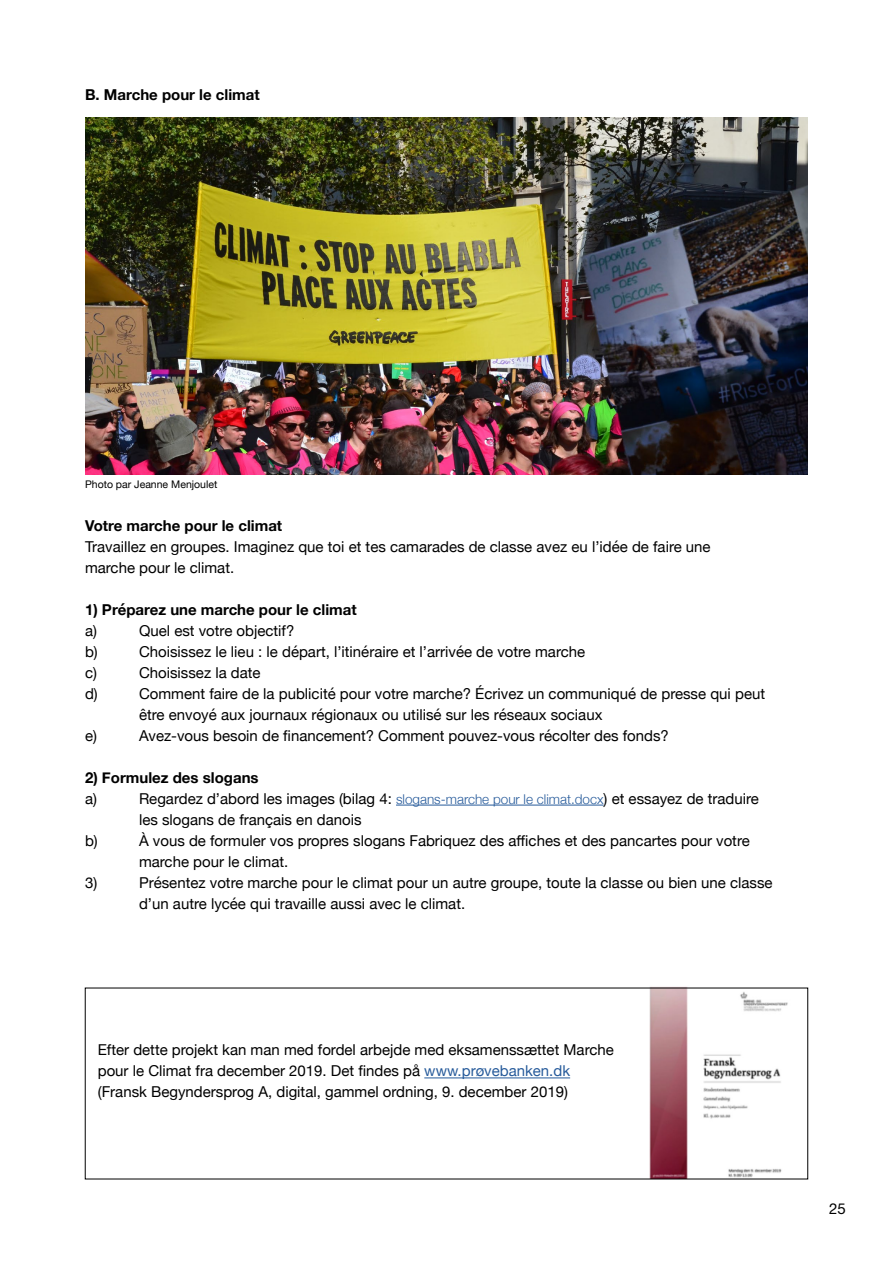
<style>
.page{position:relative;width:893px;height:1263px;background:#fff}
.page>*{position:absolute;margin:0;border:0;box-sizing:border-box;transform-origin:0 0}
.t1{font:15px/21px "Helvetica Neue";color:#000}
.t2{font:700 15px "Helvetica Neue";color:#000}
.t3{font:15px "Helvetica Neue LT Std";color:#000}
.t4{font:10.5px "Helvetica Neue";color:#000}
.s1{font-weight:300;font-size:13.5px;color:#275b9b}
.s2{color:#275b9b}
</style>
<div class="page">
<hr style="left:396px;top:805px;width:208px;height:1px;background:#275b9b">
<img style="left:85px;top:117px;width:723px;height:357px">
<hr style="left:424px;top:1077px;width:146px;height:1px;background:#275b9b">
<img style="left:649px;top:986px;width:160px;height:192px">
<p class="t2" style="left:85px;top:83px;width:176px">B. Marche pour le climat</p>
<p class="t4" style="left:85px;top:477px;width:134px">Photo par Jeanne Menjoulet</p>
<p class="t2" style="left:85px;top:514px;width:199px">Votre marche pour le climat</p>
<p class="t1" style="left:85px;top:537px;width:627px">Travaillez en groupes. Imaginez que toi et tes camarades de classe avez eu l’idée de faire une marche pour le climat.</p>
<p class="t2" style="left:85px;top:598px;width:273px">1) Préparez une marche pour le climat</p>
<p class="t1" style="left:85px;top:621px;width:13px">a)</p>
<p class="t1" style="left:139px;top:621px;width:157px">Quel est votre objectif?</p>
<p class="t1" style="left:85px;top:642px;width:14px">b)</p>
<p class="t1" style="left:139px;top:642px;width:448px">Choisissez le lieu : le départ, l’itinéraire et l’arrivée de votre marche</p>
<p class="t1" style="left:85px;top:663px;width:13px">c)</p>
<p class="t1" style="left:139px;top:663px;width:123px">Choisissez la date</p>
<p class="t1" style="left:85px;top:684px;width:14px">d)</p>
<p class="t1" style="left:139px;top:684px;width:628px">Comment faire de la publicité pour votre marche? Écrivez un communiqué de presse qui peut être envoyé aux journaux régionaux ou utilisé sur les réseaux sociaux</p>
<p class="t1" style="left:85px;top:726px;width:13px">e)</p>
<p class="t1" style="left:139px;top:726px;width:531px">Avez-vous besoin de financement? Comment pouvez-vous récolter des fonds?</p>
<p class="t2" style="left:85px;top:766px;width:175px">2) Formulez des slogans</p>
<p class="t1" style="left:85px;top:789px;width:13px">a)</p>
<p class="t1" style="left:139px;top:789px;width:621px">Regardez d’abord les images (bilag 4: <span class="s1">slogans-marche pour le climat.docx</span>) et essayez de traduire les slogans de français en danois</p>
<p class="t1" style="left:85px;top:831px;width:14px">b)</p>
<p class="t1" style="left:139px;top:831px;width:612px">À vous de formuler vos propres slogans Fabriquez des affiches et des pancartes pour votre marche pour le climat.</p>
<p class="t1" style="left:85px;top:873px;width:14px">3)</p>
<p class="t1" style="left:139px;top:873px;width:635px">Présentez votre marche pour le climat pour un autre groupe, toute la classe ou bien une classe d’un autre lycée qui travaille aussi avec le climat.</p>
<p class="t1" style="left:98px;top:1040px;width:518px">Efter dette projekt kan man med fordel arbejde med eksamenssættet Marche pour le Climat fra december 2019. Det findes på <span class="s2">www.prøvebanken.dk </span>(Fransk Begyndersprog A, digital, gammel ordning, 9. december 2019)</p>
<p class="t3" style="left:829px;top:1200px;width:18px">25</p>
</div>
